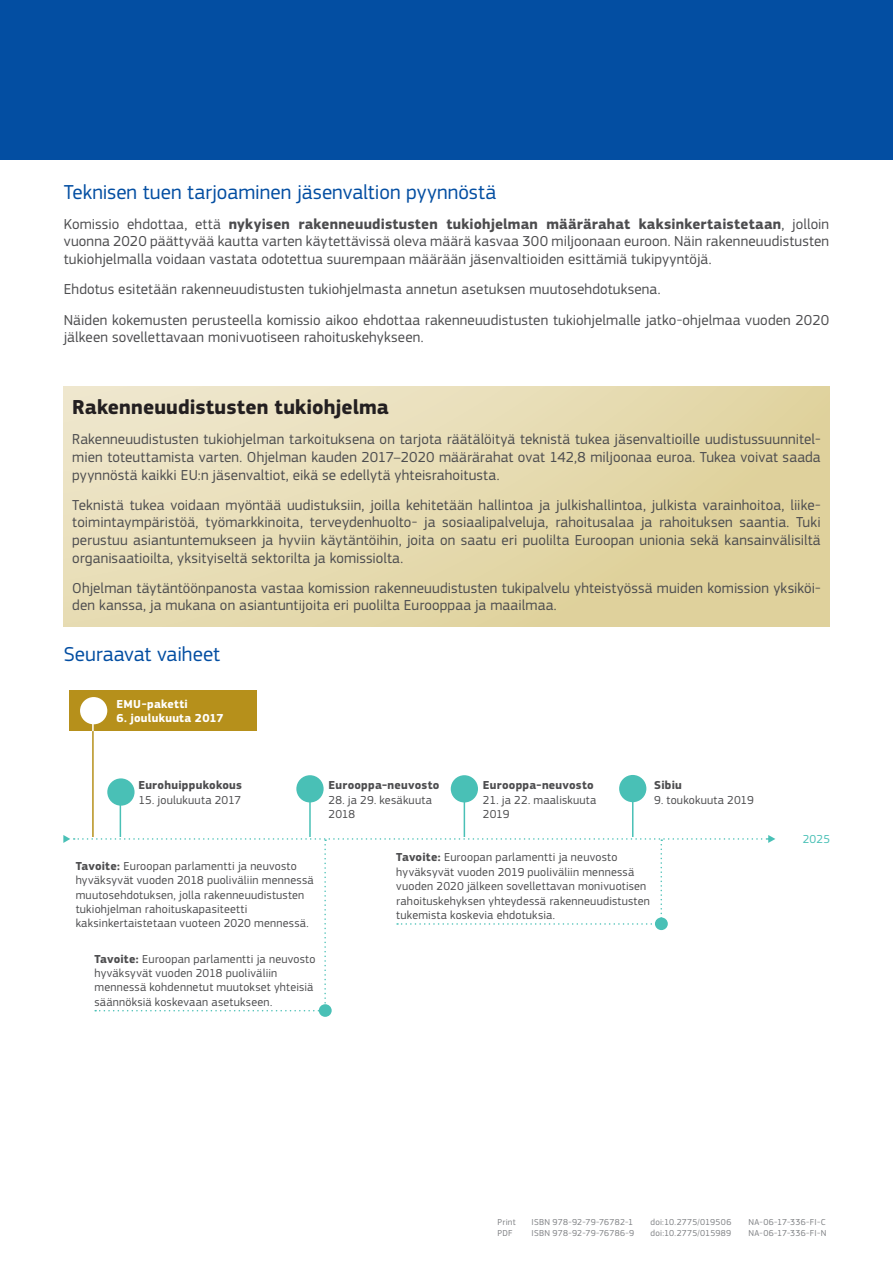
<style>
.page{position:relative;width:893px;height:1263px;background:#fff}
.page>*{position:absolute;margin:0;border:0;box-sizing:border-box;transform-origin:0 0}
.title_2_break{font:21px "EC Square Sans Pro";color:#034ea2}
.art_title_2{font:700 21px "EC Square Sans Pro";letter-spacing:.005em;color:#231f20}
.title_2_last{font:21px "EC Square Sans Pro";color:#034ea2}
.art_body_2{font:15px/17.5px "EC Square Sans Pro";letter-spacing:.01em;color:#4d4d4f;text-align:justify}
.body{font:15px/17.5px "EC Square Sans Pro";letter-spacing:.01em;color:#4d4d4f;text-align:justify}
.fig1_4_dotted{font:12px/14.4px "EC Square Sans Pro";letter-spacing:.02em;color:#4d4d4f}
.fig1_3_break{font:12px/14.4px "EC Square Sans Pro";letter-spacing:.02em;color:#4d4d4f}
.fig1_3{font:12px/14.4px "EC Square Sans Pro";letter-spacing:.02em;color:#4d4d4f}
.fig1_2{font:700 12px "EC Square Sans Pro";letter-spacing:.02em;color:#4d4d4f}
.fig1_1{font:700 12px "EC Square Sans Pro";letter-spacing:.02em;color:#fff}
.fig1_5{font:12px "EC Square Sans Pro";color:#49c0b6}
.t1{font:9px "EC Square Sans Pro";letter-spacing:.03em;color:#808285}
.s1{font-weight:700}
</style>
<div class="page">
<div style="left:0;top:0;width:893px;height:160px;background:#034ea2"></div>
<svg style="left:64px;top:387px;width:765px;height:240px;background:#e5dab0"></svg>
<div style="left:70px;top:690px;width:187px;height:41px;background:#b6901b"></div>
<hr style="left:309px;top:776px;width:2px;height:61px;background:#49c0b6">
<hr style="left:464px;top:776px;width:1px;height:61px;background:#49c0b6">
<hr style="left:632px;top:775px;width:1px;height:62px;background:#49c0b6">
<hr style="left:92px;top:700px;width:2px;height:138px;background:#b6901b">
<div style="left:296px;top:775px;width:28px;height:27px;background:#49c0b6;border-radius:50%"></div>
<div style="left:451px;top:775px;width:27px;height:27px;background:#49c0b6;border-radius:50%"></div>
<hr style="left:120px;top:779px;width:1px;height:59px;background:#49c0b6">
<div style="left:107px;top:778px;width:28px;height:28px;background:#49c0b6;border-radius:50%"></div>
<div style="left:619px;top:775px;width:27px;height:27px;background:#49c0b6;border-radius:50%"></div>
<div style="left:80px;top:697px;width:27px;height:27px;background:#fff;border-radius:50%"></div>
<hr style="left:92px;top:700px;width:2px;height:31px;background:#fff">
<div style="left:319px;top:1004px;width:13px;height:13px;background:#49c0b6;border-radius:50%"></div>
<svg style="left:63px;top:835px;width:712px;height:177px"></svg>
<p class="title_2_break" style="left:64px;top:179px;width:434px">Teknisen tuen tarjoaminen jäsenvaltion pyynnöstä</p>
<p class="body" style="left:64px;top:215px;width:767px">Komissio ehdottaa, että <span class="s1">nykyisen rakenneuudistusten tukiohjelman määrärahat kaksinkertaistetaan</span>, jolloin vuonna 2020 päättyvää kautta varten käytettävissä oleva määrä kasvaa 300 miljoonaan euroon. Näin rakenneuudistusten tukiohjelmalla voidaan vastata odotettua suurempaan määrään jäsenvaltioiden esittämiä tukipyyntöjä.</p>
<p class="body" style="left:64px;top:281px;width:598px">Ehdotus esitetään rakenneuudistusten tukiohjelmasta annetun asetuksen muutosehdotuksena.</p>
<p class="body" style="left:64px;top:311px;width:767px">Näiden kokemusten perusteella komissio aikoo ehdottaa rakenneuudistusten tukiohjelmalle jatko-ohjelmaa vuoden 2020 jälkeen sovellettavaan monivuotiseen rahoituskehykseen.</p>
<p class="art_title_2" style="left:72px;top:395px;width:318px">Rakenneuudistusten tukiohjelma</p>
<p class="art_body_2" style="left:72px;top:431px;width:750px">Rakenneuudistusten tukiohjelman tarkoituksena on tarjota räätälöityä teknistä tukea jäsenvaltioille uudistussuunnitel&shy;mien toteuttamista varten. Ohjelman kauden 2017–2020 määrärahat ovat 142,8 miljoonaa euroa. Tukea voivat saada pyynnöstä kaikki EU:n jäsenvaltiot, eikä se edellytä yhteisrahoitusta.</p>
<p class="art_body_2" style="left:72px;top:496px;width:750px">Teknistä tukea voidaan myöntää uudistuksiin, joilla kehitetään hallintoa ja julkishallintoa, julkista varainhoitoa, liike&shy;toimintaympäristöä, työmarkkinoita, terveydenhuolto- ja sosiaalipalveluja, rahoitusalaa ja rahoituksen saantia. Tuki perustuu asiantuntemukseen ja hyviin käytäntöihin, joita on saatu eri puolilta Euroopan unionia sekä kansainvälisiltä organisaatioilta, yksityiseltä sektorilta ja komissiolta.</p>
<p class="art_body_2" style="left:72px;top:579px;width:750px">Ohjelman täytäntöönpanosta vastaa komission rakenneuudistusten tukipalvelu yhteistyössä muiden komission yksiköi&shy;den kanssa, ja mukana on asiantuntijoita eri puolilta Eurooppaa ja maailmaa.</p>
<p class="title_2_last" style="left:64px;top:642px;width:158px">Seuraavat vaiheet</p>
<p class="fig1_1" style="left:117px;top:697px;width:73px">EMU-paketti</p>
<p class="fig1_1" style="left:117px;top:711px;width:109px">6. joulukuuta 2017</p>
<p class="fig1_2" style="left:138px;top:778px;width:105px">Eurohuippukokous</p>
<p class="fig1_3" style="left:138px;top:792px;width:104px">15. joulukuuta 2017</p>
<p class="fig1_3_break" style="left:76px;top:859px;width:239px"><span class="s1">Tavoite:</span> Euroopan parlamentti ja neuvosto hyväksyvät vuoden 2018 puoliväliin mennessä muutosehdotuksen, jolla rakenneuudistusten tukiohjelman rahoituskapasiteetti kaksinkertaistetaan vuoteen 2020 mennessä.</p>
<p class="fig1_4_dotted" style="left:94px;top:951px;width:223px"><span class="s1">Tavoite:</span> Euroopan parlamentti ja neuvosto hyväksyvät vuoden 2018 puoliväliin mennessä kohdennetut muutokset yhteisiä säännöksiä koskevaan asetukseen.</p>
<p class="fig1_2" style="left:654px;top:778px;width:29px">Sibiu</p>
<p class="fig1_3" style="left:654px;top:792px;width:101px">9. toukokuuta 2019</p>
<p class="fig1_2" style="left:328px;top:778px;width:112px">Eurooppa-neuvosto</p>
<p class="fig1_3" style="left:328px;top:792px;width:105px">28. ja 29. kesäkuuta<br>2018</p>
<p class="fig1_2" style="left:483px;top:778px;width:112px">Eurooppa-neuvosto</p>
<p class="fig1_3" style="left:483px;top:792px;width:115px">21. ja 22. maaliskuuta<br>2019</p>
<p class="fig1_4_dotted" style="left:396px;top:850px;width:255px"><span class="s1">Tavoite:</span> Euroopan parlamentti ja neuvosto hyväksyvät vuoden 2019 puoliväliin mennessä vuoden 2020 jälkeen sovellettavan monivuotisen rahoituskehyksen yhteydessä rakenneuudistusten tukemista koskevia ehdotuksia.</p>
<p class="fig1_5" style="left:803px;top:832px;width:29px">2025</p>
<p class="t1" style="left:497px;top:1217px;width:20px">Print</p>
<p class="t1" style="left:531px;top:1217px;width:103px">ISBN 978-92-79-76782-1</p>
<p class="t1" style="left:651px;top:1217px;width:82px">doi:10.2775/019506</p>
<p class="t1" style="left:748px;top:1217px;width:79px">NA-06-17-336-FI-C</p>
<p class="t1" style="left:497px;top:1228px;width:17px">PDF</p>
<p class="t1" style="left:531px;top:1228px;width:104px">ISBN 978-92-79-76786-9</p>
<p class="t1" style="left:651px;top:1228px;width:82px">doi:10.2775/015989</p>
<p class="t1" style="left:748px;top:1228px;width:80px">NA-06-17-336-FI-N</p>
</div>
